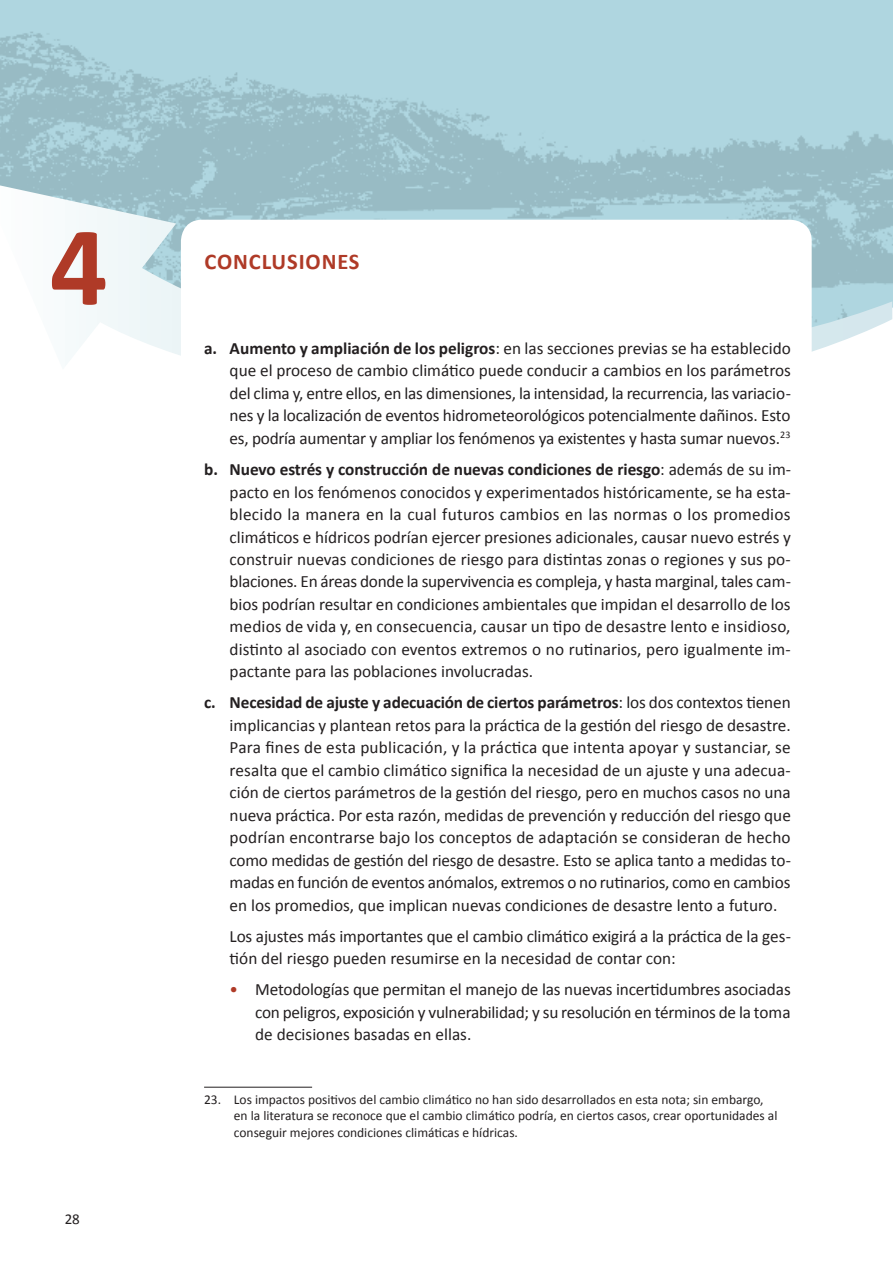
<style>
.page{position:relative;width:893px;height:1263px;background:#fff}
.page>*{position:absolute;margin:0;border:0;box-sizing:border-box;transform-origin:0 0}
.t1{font:700 114px "Calibri";color:#af3a27}
.t2{font:700 22.5px "Calibri";color:#af3a27}
.t3{font:17.25px/22.5px "Calibri";letter-spacing:-.005em;color:#231f20;text-align:justify}
.t4{font:15px "Calibri";color:#231f20}
.t5{font:13.5px/16.5px "Calibri";color:#231f20}
.s1{font-weight:700}
.s2{color:#af3a27}
</style>
<div class="page">
<img style="left:0;top:0;width:893px;height:319px">
<svg style="left:0;top:185px;width:892px;height:171px"></svg>
<div style="left:181px;top:220px;width:631px;height:224px;background:#fff;border-radius:21px"></div>
<hr style="left:204px;top:1087px;width:108px;height:1px;background:#231f20">
<h1 class="t1" style="left:50px;top:196px;width:59px">4</h1>
<p class="t4" style="left:65px;top:1210px;width:17px">28</p>
<h2 class="t2" style="left:205px;top:248px;width:27px">Concl</h2>
<h2 class="t2" style="left:272px;top:248px;width:40px">usione</h2>
<h2 class="t2" style="left:349px;top:248px;width:12px">s</h2>
<p class="t3" style="left:230px;top:336px;width:563px;text-indent:-26px"><span class="s1">a. Aumento y ampliación de los peligros</span>: en las secciones previas se ha establecido que el proceso de cambio climático puede conducir a cambios en los parámetros del clima y, entre ellos, en las dimensiones, la intensidad, la recurrencia, las variacio&shy;nes y la localización de eventos hidrometeorológicos potencialmente dañinos. Esto es, podría aumentar y ampliar los fenómenos ya existentes y hasta sumar nuevos.<sup>23</sup></p>
<p class="t3" style="left:230px;top:457px;width:563px;text-indent:-26px"><span class="s1">b. Nuevo estrés y construcción de nuevas condiciones de riesgo</span>: además de su im&shy;pacto en los fenómenos conocidos y experimentados históricamente, se ha esta&shy;blecido la manera en la cual futuros cambios en las normas o los promedios climáticos e hídricos podrían ejercer presiones adicionales, causar nuevo estrés y construir nuevas condiciones de riesgo para distintas zonas o regiones y sus po&shy;blaciones. En áreas donde la supervivencia es compleja, y hasta marginal, tales cam&shy;bios podrían resultar en condiciones ambientales que impidan el desarrollo de los medios de vida y, en consecuencia, causar un tipo de desastre lento e insidioso, distinto al asociado con eventos extremos o no rutinarios, pero igualmente im&shy;pactante para las poblaciones involucradas.</p>
<p class="t3" style="left:230px;top:691px;width:563px;text-indent:-26px"><span class="s1">c. Necesidad de ajuste y adecuación de ciertos parámetros</span>: los dos contextos tienen implicancias y plantean retos para la práctica de la gestión del riesgo de desastre.<br>Para fines de esta publicación, y la práctica que intenta apoyar y sustanciar, se resalta que el cambio climático significa la necesidad de un ajuste y una adecua&shy;ción de ciertos parámetros de la gestión del riesgo, pero en muchos casos no una nueva práctica. Por esta razón, medidas de prevención y reducción del riesgo que podrían encontrarse bajo los conceptos de adaptación se consideran de hecho como medidas de gestión del riesgo de desastre. Esto se aplica tanto a medidas to&shy;madas en función de eventos anómalos, extremos o no rutinarios, como en cambios en los promedios, que implican nuevas condiciones de desastre lento a futuro.</p>
<p class="t3" style="left:230px;top:924px;width:563px">Los ajustes más importantes que el cambio climático exigirá a la práctica de la ges&shy;tión del riesgo pueden resumirse en la necesidad de contar con:</p>
<p class="t3" style="left:255px;top:978px;width:537px;text-indent:-26px"><span class="s2">•</span> Metodologías que permitan el manejo de las nuevas incertidumbres asociadas con peligros, exposición y vulnerabilidad; y su resolución en términos de la toma de decisiones basadas en ellas.</p>
<p class="t5" style="left:234px;top:1090px;width:545px;text-indent:-30px">23. Los impactos positivos del cambio climático no han sido desarrollados en esta nota; sin embargo, en la literatura se reconoce que el cambio climático podría, en ciertos casos, crear oportunidades al conseguir mejores condiciones climáticas e hídricas.</p>
</div>
